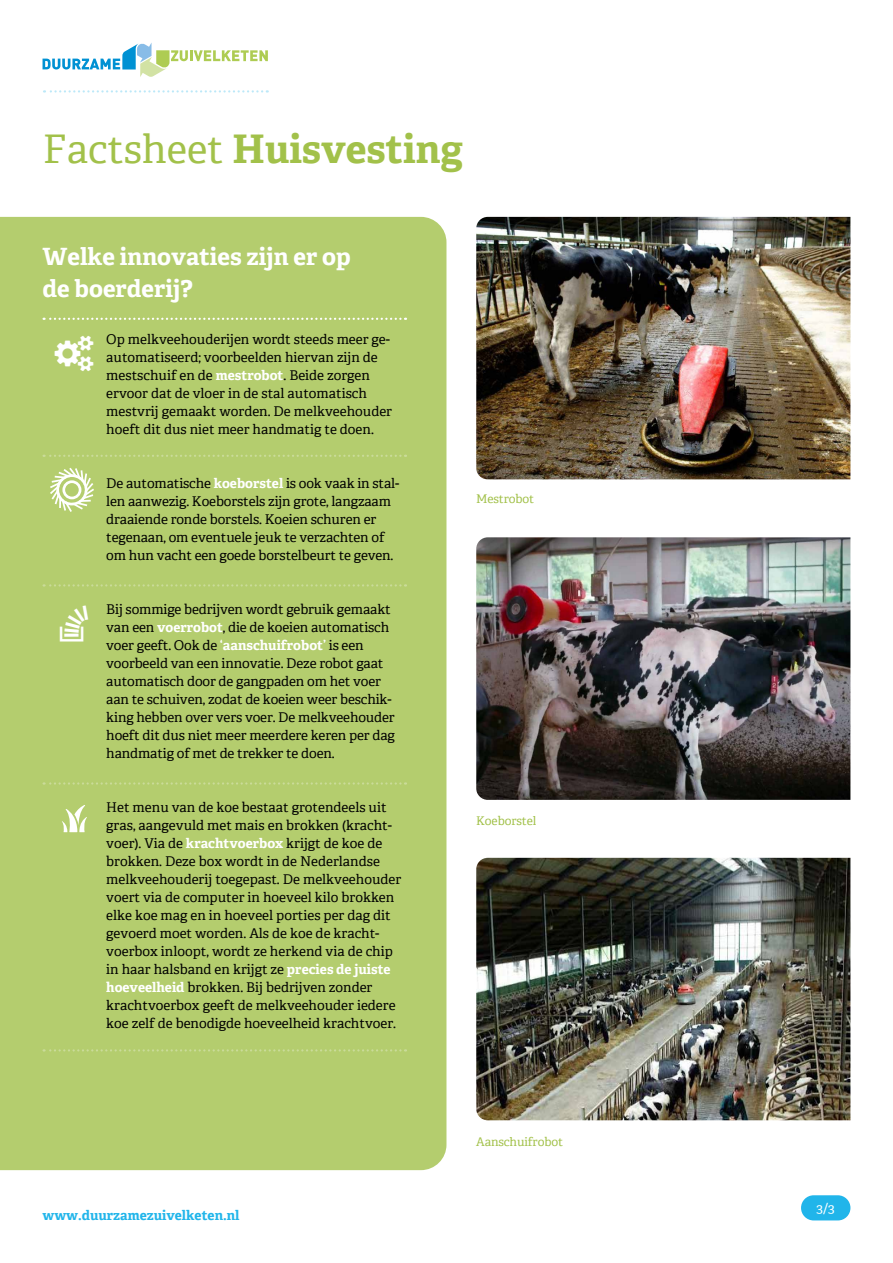
<style>
.page{position:relative;width:893px;height:1263px;background:#fff}
.page>*{position:absolute;margin:0;border:0;box-sizing:border-box;transform-origin:0 0}
.t1{font:700 39.6px "Adelle";color:#a2c14a}
.t2{font:700 24px/31.5px "Adelle";color:#fff}
.t3{font:13.5px/18px "Adelle";color:#000}
.t4{font:700 13.5px "Adelle";color:#21b5ea}
.t5{font:13.5px "Adelle";color:#fff}
.t6{font:12px "Adelle";letter-spacing:-.01em;color:#a2c14a}
.s1{font-weight:400}
.s2{font-weight:700;color:#fff}
</style>
<div class="page">
<div style="left:0;top:217px;width:446px;height:953px;background:#b4cd6e"></div>
<svg style="left:44px;top:455px;width:362px;height:2px"></svg>
<svg style="left:44px;top:584px;width:362px;height:2px"></svg>
<svg style="left:44px;top:782px;width:362px;height:3px"></svg>
<svg style="left:44px;top:1049px;width:362px;height:2px"></svg>
<svg style="left:44px;top:318px;width:362px;height:2px"></svg>
<div style="left:801px;top:1195px;width:49px;height:25px;background:#21b5ea;border-radius:13px"></div>
<svg style="left:43px;top:43px;width:225px;height:34px"></svg>
<svg style="left:44px;top:90px;width:224px;height:3px"></svg>
<img style="left:476px;top:858px;width:374px;height:262px">
<img style="left:476px;top:537px;width:374px;height:263px">
<img style="left:476px;top:217px;width:374px;height:262px">
<svg style="left:48px;top:466px;width:48px;height:48px"></svg>
<div style="left:56px;top:474px;width:31px;height:31px;border:3px solid #fff;border-radius:50%"></div>
<div style="left:62px;top:480px;width:19px;height:19px;border:3px solid #fff;border-radius:50%"></div>
<svg style="left:62px;top:805px;width:25px;height:27px"></svg>
<svg style="left:55px;top:335px;width:38px;height:36px"></svg>
<svg style="left:60px;top:605px;width:28px;height:36px"></svg>
<h1 class="t1" style="left:43px;top:125px;width:421px"><span class="s1">Factsheet</span> Huisvesting</h1>
<h2 class="t2" style="left:43px;top:241px;width:310px">Welke innovaties zijn er op de boerderij?</h2>
<p class="t3" style="left:106px;top:330px;width:287px">Op melkveehouderijen wordt steeds meer ge&shy;automatiseerd; voorbeelden hiervan zijn de mestschuif en de <span class="s2">mestrobot</span>. Beide zorgen ervoor dat de vloer in de stal automatisch mestvrij gemaakt worden. De melkveehouder hoeft dit dus niet meer handmatig te doen.</p>
<p class="t3" style="left:106px;top:474px;width:294px">De automatische <span class="s2">koeborstel</span> is ook vaak in stal&shy;len aanwezig. Koeborstels zijn grote, langzaam draaiende ronde borstels. Koeien schuren er tegenaan, om eventuele jeuk te verzachten of om hun vacht een goede borstelbeurt te geven.</p>
<p class="t3" style="left:106px;top:600px;width:290px">Bij sommige bedrijven wordt gebruik gemaakt van een <span class="s2">voerrobot</span>, die de koeien automatisch voer geeft. Ook de <span class="s2">‘aanschuifrobot’</span> is een voorbeeld van een innovatie. Deze robot gaat automatisch door de gangpaden om het voer aan te schuiven, zodat de koeien weer beschik&shy;king hebben over vers voer. De melkveehouder hoeft dit dus niet meer meerdere keren per dag handmatig of met de trekker te doen.</p>
<p class="t3" style="left:106px;top:798px;width:296px">Het menu van de koe bestaat grotendeels uit gras, aangevuld met mais en brokken (kracht&shy;voer). Via de <span class="s2">krachtvoerbox</span> krijgt de koe de brokken. Deze box wordt in de Nederlandse melkveehouderij toegepast. De melkveehouder voert via de computer in hoeveel kilo brokken elke koe mag en in hoeveel porties per dag dit gevoerd moet worden. Als de koe de kracht&shy;voerbox inloopt, wordt ze herkend via de chip in haar halsband en krijgt ze <span class="s2">precies de juiste hoeveelheid</span> brokken. Bij bedrijven zonder krachtvoerbox geeft de melkveehouder iedere koe zelf de benodigde hoeveelheid krachtvoer.</p>
<p class="t6" style="left:476px;top:491px;width:59px">Mestrobot</p>
<p class="t6" style="left:476px;top:814px;width:61px">Koeborstel</p>
<p class="t4" style="left:43px;top:1207px;width:198px">www.duurzamezuivelketen.nl</p>
<p class="t6" style="left:476px;top:1134px;width:88px">Aanschuifrobot</p>
<p class="t5" style="left:816px;top:1200px;width:20px">3/3</p>
</div>
